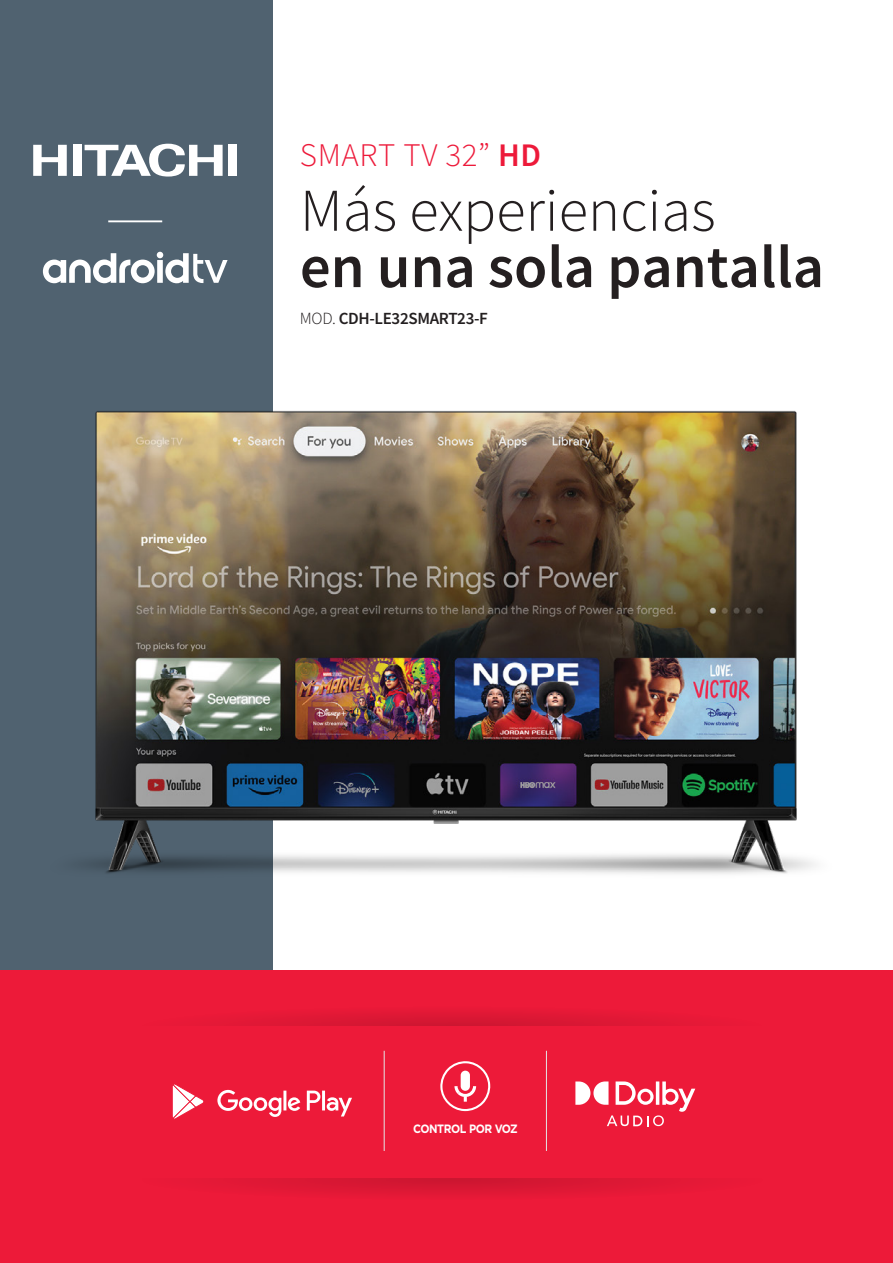
<style>
.page{position:relative;width:893px;height:1263px;background:#fff}
.page>*{position:absolute;margin:0;border:0;box-sizing:border-box;transform-origin:0 0}
.t1{font:600 60.6px "Mada";color:#241f20}
.t2{font:300 60.6px "Mada";color:#241f20}
.t3{font:300 33px "Mada";letter-spacing:.02em;color:#ed1a3a}
.t4{font:600 17.1px "Mada";letter-spacing:-.02em;color:#231f20}
.t5{font:700 12.15px "Gotham";letter-spacing:-.04em;color:#fff;scale:.89 1}
.s1{font-weight:600}
.s2{font-weight:300}
</style>
<div class="page">
<div style="left:0;top:0;width:273px;height:1263px;background:#506270"></div>
<div style="left:0;top:971px;width:893px;height:292px;background:#ed1a39"></div>
<svg style="left:136px;top:1005px;width:631px;height:42px"></svg>
<svg style="left:136px;top:1158px;width:631px;height:42px"></svg>
<div style="left:128px;top:1026px;width:641px;height:151px;background:#ed1a39"></div>
<div style="left:73px;top:145px;width:8px;height:31px;background:#fff"></div>
<svg style="left:33px;top:145px;width:34px;height:31px"></svg>
<div style="left:229px;top:145px;width:8px;height:31px;background:#fff"></div>
<svg style="left:85px;top:144px;width:138px;height:33px"></svg>
<hr style="left:108px;top:220px;width:54px;height:2px;background:#fff">
<svg style="left:43px;top:252px;width:185px;height:31px"></svg>
<hr style="left:384px;top:1051px;width:1px;height:100px;background:#e4e5e6">
<hr style="left:546px;top:1051px;width:1px;height:100px;background:#e4e5e6">
<svg style="left:440px;top:1061px;width:51px;height:50px"></svg>
<img style="left:82px;top:410px;width:734px;height:464px">
<svg style="left:575px;top:1081px;width:120px;height:45px"></svg>
<svg style="left:217px;top:1090px;width:135px;height:27px"></svg>
<svg style="left:172px;top:1084px;width:32px;height:35px"></svg>
<h2 class="t3" style="left:300px;top:137px;width:243px">SMART TV 32” <span class="s1">HD</span></h2>
<h1 class="t2" style="left:300px;top:178px;width:417px">Más experiencias</h1>
<h1 class="t1" style="left:300px;top:233px;width:526px">en una sola pantalla</h1>
<p class="t4" style="left:300px;top:309px;width:190px"><span class="s2">MOD.</span> CDH-LE32SMART23-F</p>
<p class="t5" style="left:413px;top:1120px;width:119px">CONTROL POR VOZ</p>
</div>
